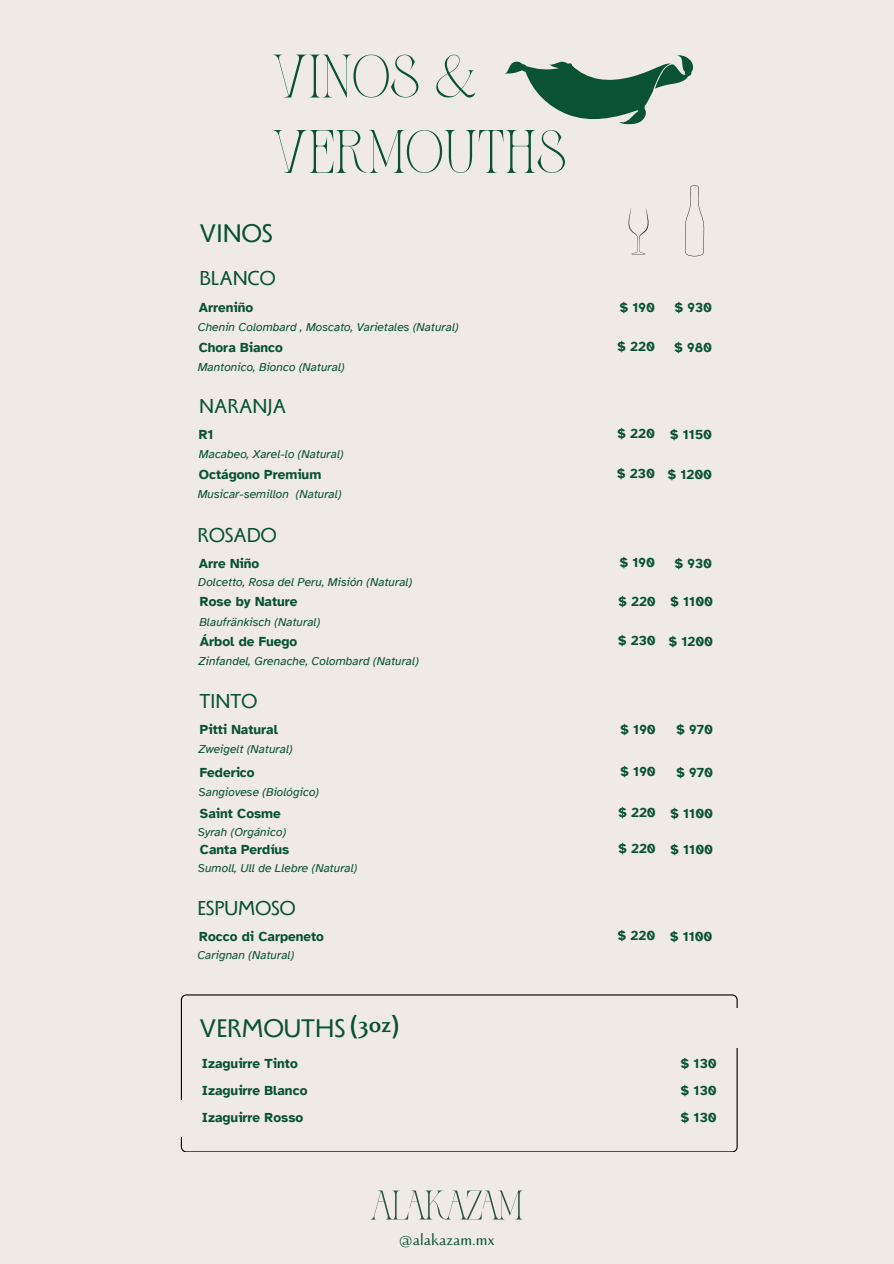
<style>
.page{position:relative;width:894px;height:1264px;background:#fff}
.page>*{position:absolute;margin:0;border:0;box-sizing:border-box;transform-origin:0 0}
.t1{font:54px/75.3px "Zaslia";color:#095234}
.t2{font:28.5px "Monterchi Sans";color:#095234}
.t3{font:700 27px "Monterchi";color:#095234}
.t4{font:22.5px "Monterchi Sans";color:#095234}
.t5{font:18px "Monterchi";color:#095234}
.t6{font:700 13.5px "Atkinson Hyperlegible";color:#095234}
.t7{font:italic 12px "Atkinson Hyperlegible";color:#095234}
</style>
<div class="page">
<div style="left:0;top:0;width:893px;height:1263px;background:#efeae3"></div>
<svg style="left:372px;top:1190px;width:150px;height:29px"></svg>
<svg style="left:505px;top:55px;width:188px;height:69px"></svg>
<svg style="left:181px;top:994px;width:556px;height:157px"></svg>
<div style="left:717px;top:1008px;width:38px;height:40px;background:#efeae3"></div>
<div style="left:164px;top:1100px;width:33px;height:36px;background:#efeae3"></div>
<svg style="left:685px;top:185px;width:19px;height:71px"></svg>
<svg style="left:628px;top:208px;width:20px;height:46px"></svg>
<p class="t1" style="left:272px;top:39px;width:295px">VINOS &amp;<br>VERMOUTHS</p>
<h6 class="t2" style="left:199px;top:219px;width:75px">VINOS</h6>
<p class="t4" style="left:199px;top:267px;width:78px">BLANCO</p>
<p class="t6" style="left:619px;top:299px;width:37px">$ 190</p>
<p class="t6" style="left:617px;top:338px;width:39px">$ 220</p>
<p class="t6" style="left:199px;top:299px;width:56px">Arreniño</p>
<p class="t6" style="left:674px;top:299px;width:39px">$ 930</p>
<h4 class="t7" style="left:198px;top:320px;width:262px">Chenin Colombard , Moscato, Varietales (Natural)</h4>
<p class="t6" style="left:199px;top:339px;width:86px">Chora Bianco</p>
<p class="t6" style="left:674px;top:339px;width:39px">$ 980</p>
<p class="t7" style="left:198px;top:359px;width:148px">Mantonico, Bionco (Natural)</p>
<p class="t4" style="left:199px;top:395px;width:88px">NARANJA</p>
<p class="t6" style="left:617px;top:425px;width:39px">$ 220</p>
<p class="t6" style="left:199px;top:426px;width:16px">R1</p>
<h1 class="t6" style="left:670px;top:426px;width:43px">$ 1150</h1>
<h2 class="t7" style="left:199px;top:447px;width:146px">Macabeo, Xarel-lo (Natural)</h2>
<h4 class="t6" style="left:617px;top:465px;width:39px">$ 230</h4>
<p class="t6" style="left:199px;top:466px;width:124px">Octágono Premium</p>
<p class="t6" style="left:667px;top:466px;width:46px">$ 1200</p>
<p class="t7" style="left:198px;top:486px;width:145px">Musicar-semillon (Natural)</p>
<p class="t4" style="left:197px;top:524px;width:81px">ROSADO</p>
<p class="t6" style="left:619px;top:554px;width:37px">$ 190</p>
<p class="t6" style="left:199px;top:555px;width:62px">Arre Niño</p>
<p class="t6" style="left:674px;top:555px;width:39px">$ 930</p>
<h4 class="t7" style="left:198px;top:574px;width:215px">Dolcetto, Rosa del Peru, Misión (Natural)</h4>
<p class="t6" style="left:618px;top:593px;width:39px">$ 220</p>
<p class="t6" style="left:618px;top:632px;width:39px">$ 230</p>
<p class="t6" style="left:200px;top:593px;width:99px">Rose by Nature</p>
<p class="t6" style="left:670px;top:593px;width:44px">$ 1100</p>
<p class="t7" style="left:199px;top:614px;width:122px">Blaufränkisch (Natural)</p>
<h4 class="t6" style="left:200px;top:633px;width:99px">Árbol de Fuego</h4>
<p class="t6" style="left:668px;top:633px;width:46px">$ 1200</p>
<p class="t7" style="left:198px;top:654px;width:222px">Zinfandel, Grenache, Colombard (Natural)</p>
<p class="t4" style="left:199px;top:690px;width:59px">TINTO</p>
<p class="t6" style="left:620px;top:720px;width:37px">$ 190</p>
<p class="t6" style="left:200px;top:721px;width:79px">Pitti Natural</p>
<p class="t6" style="left:676px;top:721px;width:38px">$ 970</p>
<p class="t7" style="left:198px;top:742px;width:96px">Zweigelt (Natural)</p>
<h3 class="t6" style="left:620px;top:763px;width:37px">$ 190</h3>
<h2 class="t6" style="left:618px;top:804px;width:39px">$ 220</h2>
<p class="t6" style="left:618px;top:840px;width:39px">$ 220</p>
<p class="t6" style="left:200px;top:764px;width:56px">Federico</p>
<p class="t6" style="left:676px;top:764px;width:38px">$ 970</p>
<p class="t7" style="left:198px;top:784px;width:122px">Sangiovese (Biológico)</p>
<p class="t6" style="left:200px;top:805px;width:82px">Saint Cosme</p>
<p class="t6" style="left:670px;top:805px;width:44px">$ 1100</p>
<p class="t7" style="left:198px;top:824px;width:90px">Syrah (Orgánico)</p>
<p class="t6" style="left:200px;top:841px;width:91px">Canta Perdíus</p>
<p class="t6" style="left:670px;top:841px;width:44px">$ 1100</p>
<p class="t7" style="left:198px;top:860px;width:161px">Sumoll, Ull de Llebre (Natural)</p>
<h4 class="t4" style="left:197px;top:897px;width:100px">ESPUMOSO</h4>
<p class="t6" style="left:617px;top:927px;width:39px">$ 220</p>
<p class="t6" style="left:199px;top:927px;width:126px">Rocco di Carpeneto</p>
<p class="t6" style="left:669px;top:927px;width:44px">$ 1100</p>
<p class="t7" style="left:197px;top:947px;width:98px">Carignan (Natural)</p>
<p class="t3" style="left:350px;top:1010px;width:51px">(3oz)</p>
<p class="t2" style="left:199px;top:1014px;width:147px">VERMOUTHS</p>
<p class="t6" style="left:202px;top:1055px;width:97px">Izaguirre Tinto</p>
<p class="t6" style="left:680px;top:1055px;width:37px">$ 130</p>
<p class="t6" style="left:202px;top:1082px;width:107px">Izaguirre Blanco</p>
<p class="t6" style="left:680px;top:1082px;width:37px">$ 130</p>
<p class="t6" style="left:202px;top:1109px;width:103px">Izaguirre Rosso</p>
<p class="t6" style="left:680px;top:1109px;width:37px">$ 130</p>
<p class="t5" style="left:399px;top:1230px;width:97px">@alakazam.mx</p>
</div>
